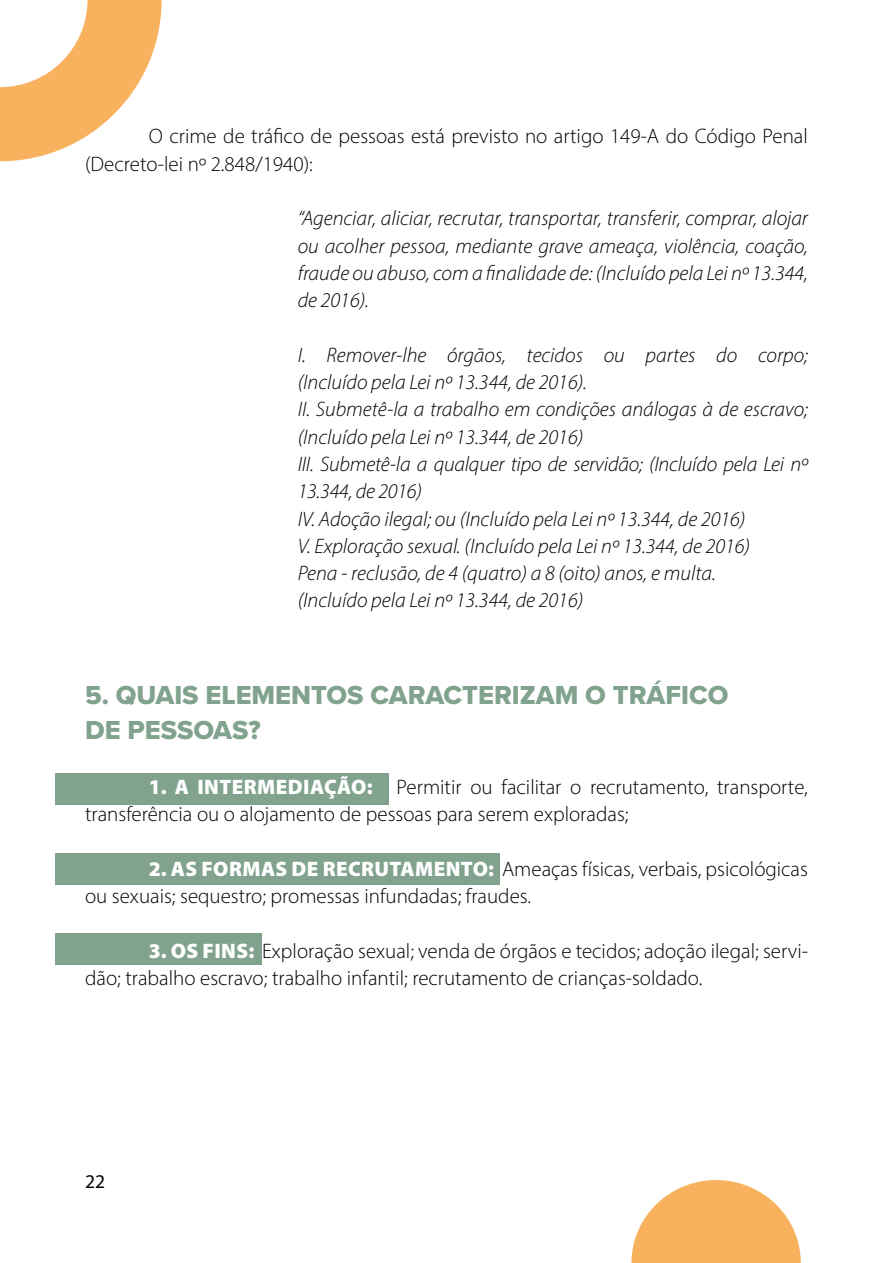
<style>
.page{position:relative;width:893px;height:1263px;background:#fff}
.page>*{position:absolute;margin:0;border:0;box-sizing:border-box;transform-origin:0 0}
.t1{font:27px/36px "Proxima Nova Extrabld";color:#81a38e}
.t2{font:italic 300 21px/27.3px "Myriad Pro";color:#000;text-align:justify}
.t3{font:300 21px/27.3px "Myriad Pro";color:#000}
.t4{font:19.5px "Myriad Pro";color:#000}
.s1{font-weight:900;color:#fff}
</style>
<div class="page">
<div style="left:55px;top:773px;width:334px;height:31px;background:#81a38e"></div>
<div style="left:55px;top:854px;width:445px;height:31px;background:#81a38e"></div>
<div style="left:55px;top:933px;width:206px;height:32px;background:#81a38e"></div>
<svg style="left:0;top:0;width:162px;height:161px"></svg>
<svg style="left:631px;top:1180px;width:170px;height:83px"></svg>
<p class="t3" style="left:85px;top:122px;width:724px;text-indent:64px">O crime de tráfico de pessoas está previsto no artigo 149-A do Código Penal (Decreto-lei nº 2.848/1940):</p>
<p class="t2" style="left:298px;top:204px;width:512px">“Agenciar, aliciar, recrutar, transportar, transferir, comprar, alojar ou acolher pessoa, mediante grave ameaça, violência, coação, fraude ou abuso, com a finalidade de: (Incluído pela Lei nº 13.344, de 2016).</p>
<p class="t2" style="left:298px;top:341px;width:512px;text-align:left">I. Remover-lhe órgãos, tecidos ou partes do corpo; (Incluído pela Lei nº 13.344, de 2016).<br>II. Submetê-la a trabalho em condições análogas à de escravo; (Incluído pela Lei nº 13.344, de 2016)<br>III. Submetê-la a qualquer tipo de servidão; (Incluído pela Lei nº 13.344, de 2016)<br>IV. Adoção ilegal; ou (Incluído pela Lei nº 13.344, de 2016)<br>V. Exploração sexual. (Incluído pela Lei nº 13.344, de 2016)<br>Pena - reclusão, de 4 (quatro) a 8 (oito) anos, e multa.<br>(Incluído pela Lei nº 13.344, de 2016)</p>
<p class="t1" style="left:85px;top:676px;width:645px">5. QUAIS ELEMENTOS CARACTERIZAM O TRÁFICO<br>DE PESSOAS?</p>
<p class="t3" style="left:85px;top:773px;width:724px;text-indent:64px"><span class="s1">1. A INTERMEDIAÇÃO:</span> Permitir ou facilitar o recrutamento, transporte, transferência ou o alojamento de pessoas para serem exploradas;</p>
<p class="t3" style="left:85px;top:855px;width:724px;text-indent:64px"><span class="s1">2. AS FORMAS DE RECRUTAMENTO:</span> Ameaças físicas, verbais, psicológicas ou sexuais; sequestro; promessas infundadas; fraudes.</p>
<p class="t3" style="left:85px;top:937px;width:724px;text-indent:64px"><span class="s1">3. OS FINS:</span> Exploração sexual; venda de órgãos e tecidos; adoção ilegal; servi&shy;dão; trabalho escravo; trabalho infantil; recrutamento de crianças-soldado.</p>
<p class="t4" style="left:85px;top:1170px;width:22px">22</p>
</div>
